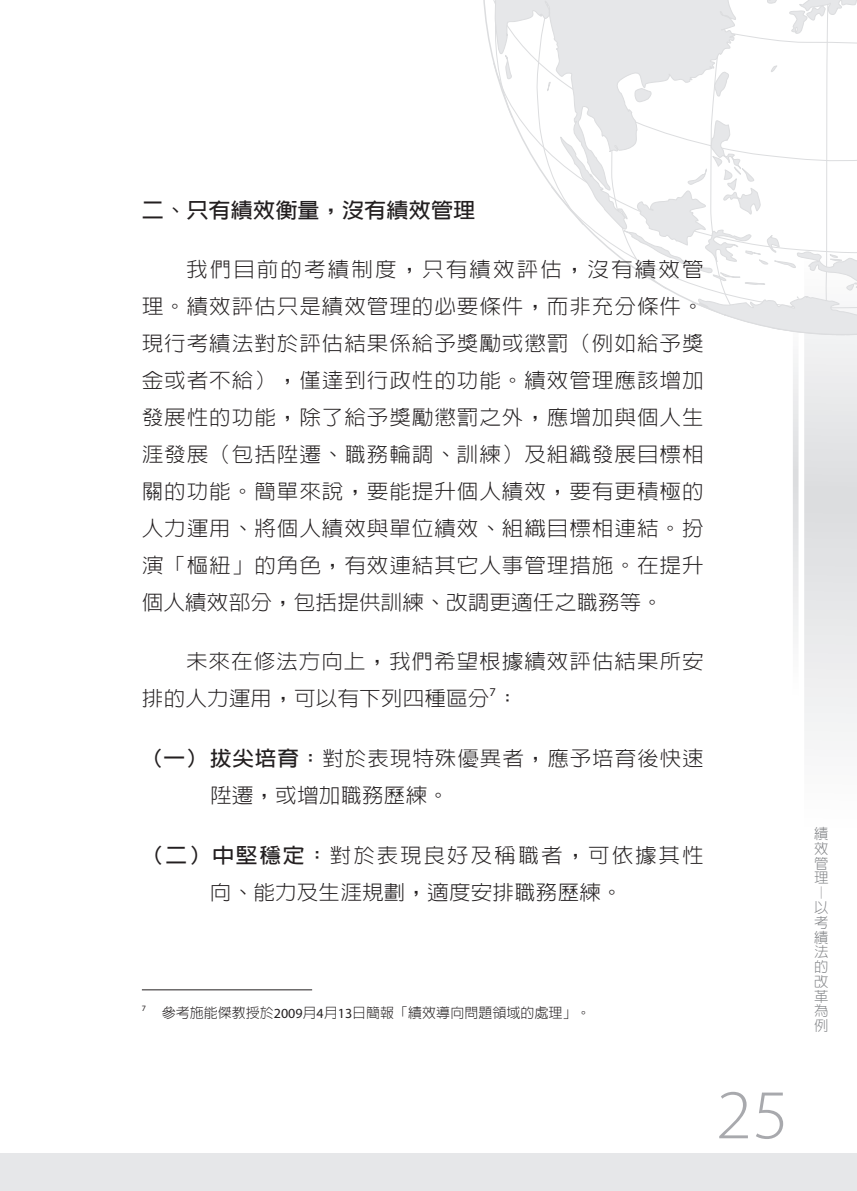
<style>
.page{position:relative;width:857px;height:1191px;background:#fff}
.page>*{position:absolute;margin:0;border:0;box-sizing:border-box;transform-origin:0 0}
.t1{font:300 70.4px "Myriad Pro";color:#a8a9ad;scale:1.05 1}
.t2{font:700 20.8px "Lin Gothic";letter-spacing:.01em;color:#231f20;scale:1.05 1}
.t3{font:300 20.6px/37px "Lin Gothic";letter-spacing:.04em;color:#231f20;scale:1.05 1}
.t4{font:300 14.4px/14.8px "Lin Gothic";color:#808285;text-align:justify}
.t5{font:300 14px "Lin Gothic";color:#231f20}
.t6{font:12px "Myriad Pro";color:#231f20;scale:1.05 1}
.t7{font:8.2px "Myriad Pro";color:#231f20}
.s1{font-weight:700}
.s2{font-family:"Myriad Pro";font-weight:400}
</style>
<div class="page">
<svg style="left:554px;top:191px;width:302px;height:550px"></svg>
<svg style="left:487px;top:0;width:369px;height:191px"></svg>
<div style="left:0;top:1153px;width:856px;height:38px;background:#e6e7e9"></div>
<hr style="left:142px;top:989px;width:170px;height:1px;background:#231f20">
<p class="t2" style="left:142px;top:199px;width:319px">二、只有績效衡量，沒有績效管理</p>
<p class="t3" style="left:142px;top:250px;width:536px;text-align:justify;text-indent:44px">我們目前的考績制度，只有績效評估，沒有績效管理。績效評估只是績效管理的必要條件，而非充分條件。現行考績法對於評估結果係給予獎勵或懲罰（例如給予獎金或者不給），僅達到行政性的功能。績效管理應該增加發展性的功能，除了給予獎勵懲罰之外，應增加與個人生涯發展（包括陞遷、職務輪調、訓練）及組織發展目標相關的功能。簡單來說，要能提升個人績效，要有更積極的人力運用、將個人績效與單位績效、組織目標相連結。扮演「樞紐」的角色，有效連結其它人事管理措施。在提升個人績效部分，包括提供訓練、改調更適任之職務等。</p>
<p class="t3" style="left:142px;top:643px;width:536px;text-indent:44px">未來在修法方向上，我們希望根據績效評估結果所安排的人力運用，可以有下列四種區分：</p>
<p class="t6" style="left:489px;top:685px;width:8px">7</p>
<p class="t3" style="left:210px;top:740px;width:471px;text-indent:-68px"><span class="s1">（一）拔尖培育：</span>對於表現特殊優異者，應予培育後快速陞遷，或增加職務歷練。</p>
<p class="t3" style="left:210px;top:836px;width:471px;text-indent:-68px"><span class="s1">（二）中堅穩定：</span>對於表現良好及稱職者，可依據其性向、能力及生涯規劃，適度安排職務歷練。</p>
<p class="t7" style="left:142px;top:1003px;width:6px">7</p>
<p class="t5" style="left:162px;top:1005px;width:430px">參考施能傑教授於<span class="s2">2009</span>月<span class="s2">4</span>月<span class="s2">13</span>日簡報「績效導向問題領域的處理」。</p>
<h1 class="t1" style="left:715px;top:1072px;width:71px">25</h1>
<p class="t4" style="left:813px;top:826px;width:15px">績效管理</p>
<p class="t4" style="left:813px;top:900px;width:15px">以考績法的改革為例</p>
</div>
